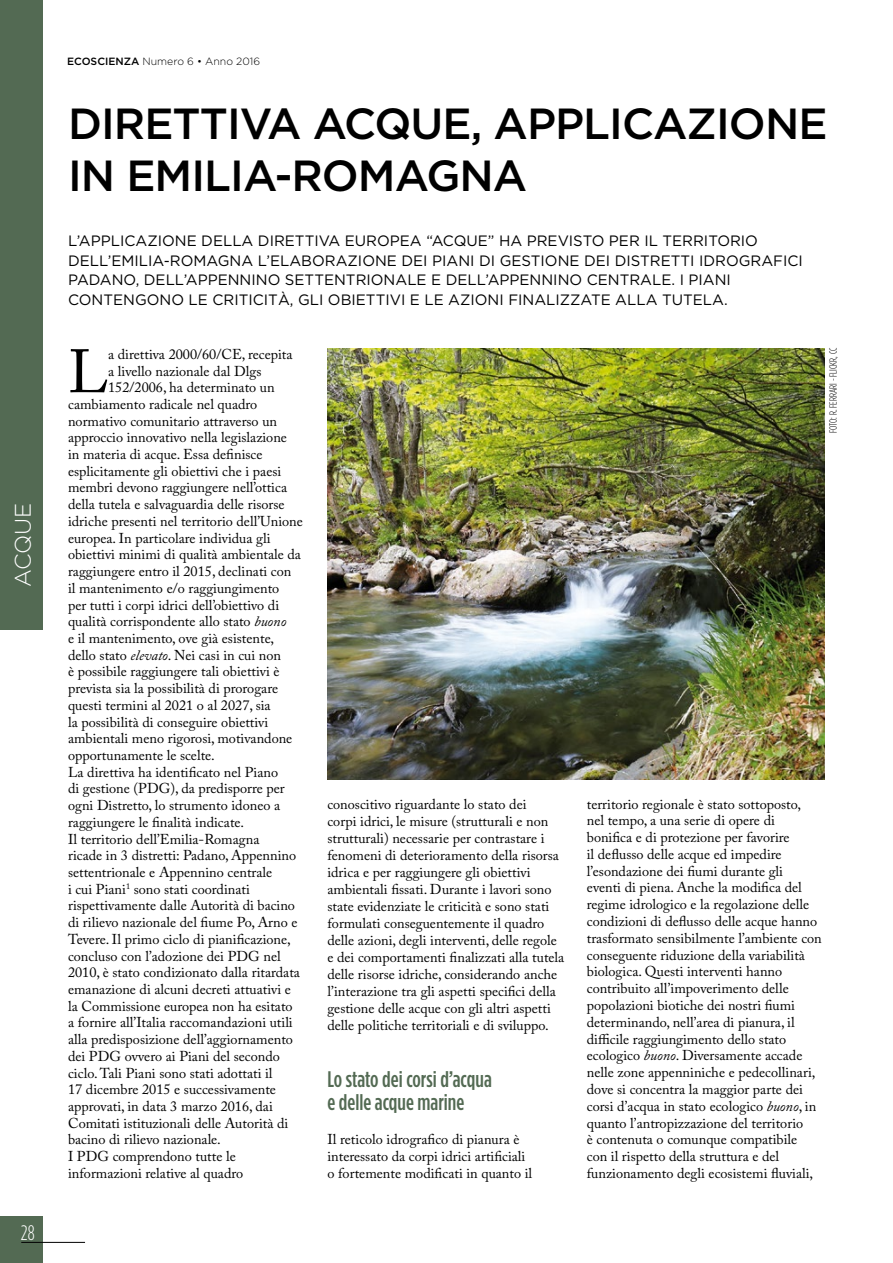
<style>
.page{position:relative;width:893px;height:1263px;background:#fff}
.page>*{position:absolute;margin:0;border:0;box-sizing:border-box;transform-origin:0 0}
.t1{font:60.6px "Adobe Caslon Pro";color:#000}
.t2{font:500 43.5px/52.5px "Gotham HTF";letter-spacing:-.02em;color:#000}
.t3{font:500 condensed 22.5px/23px "Gotham HTF";color:#536a53}
.t4{font:300 22.5px "Gotham HTF";letter-spacing:-.01em;color:#fff}
.t5{font:300 condensed 21px "Gotham HTF";color:#fff}
.t6{font:15px/19.5px "Gotham HTF";color:#000}
.t7{font:14.25px/16.8px "Adobe Caslon Pro";color:#000}
.t8{font:300 10.5px "Gotham HTF";color:#000}
.t9{font:300 condensed 10.5px "Gotham HTF";color:#000}
.s1{font-weight:500}
.s2{font-style:italic}
</style>
<div class="page">
<div style="left:0;top:1216px;width:43px;height:47px;background:#536a53"></div>
<hr style="left:21px;top:1242px;width:64px;height:1px;background:#000">
<div style="left:0;top:0;width:43px;height:629px;background:#536a53"></div>
<img style="left:327px;top:349px;width:498px;height:431px">
<h3 class="t4" style="left:11px;top:587px;width:86px;rotate:-90deg">ACQUE</h3>
<h3 class="t5" style="left:21px;top:1221px;width:15px">28</h3>
<p class="t8" style="left:67px;top:56px;width:194px"><span class="s1">ECOSCIENZA</span> Numero 6 • Anno 2016</p>
<h2 class="t2" style="left:68px;top:96px;width:761px">DIRETTIVA ACQUE, APPLICAZIONE<br>IN EMILIA-ROMAGNA</h2>
<p class="t6" style="left:68px;top:231px;width:736px">L’APPLICAZIONE DELLA DIRETTIVA EUROPEA “ACQUE” HA PREVISTO PER IL TERRITORIO DELL’EMILIA-ROMAGNA L’ELABORAZIONE DEI PIANI DI GESTIONE DEI DISTRETTI IDROGRAFICI PADANO, DELL’APPENNINO SETTENTRIONALE E DELL’APPENNINO CENTRALE. I PIANI CONTENGONO LE CRITICITÀ, GLI OBIETTIVI E LE AZIONI FINALIZZATE ALLA TUTELA.</p>
<h1 class="t1" style="left:68px;top:336px;width:42px">L</h1>
<p class="t7" style="left:108px;top:346px;width:186px">a direttiva 2000/60/CE, recepita</p>
<p class="t7" style="left:108px;top:362px;width:155px">a livello nazionale dal Dlgs</p>
<p class="t7" style="left:108px;top:379px;width:168px">152/2006, ha determinato un</p>
<p class="t7" style="left:68px;top:396px;width:191px">cambiamento radicale nel quadro</p>
<p class="t7" style="left:68px;top:412px;width:211px">normativo comunitario attraverso un</p>
<p class="t7" style="left:68px;top:429px;width:220px">approccio innovativo nella legislazione</p>
<p class="t7" style="left:68px;top:446px;width:196px">in materia di acque. Essa definisce</p>
<p class="t7" style="left:68px;top:462px;width:215px">esplicitamente gli obiettivi che i paesi</p>
<p class="t7" style="left:68px;top:479px;width:221px">membri devono raggiungere nell’ottica</p>
<p class="t7" style="left:68px;top:496px;width:218px">della tutela e salvaguardia delle risorse</p>
<p class="t7" style="left:68px;top:513px;width:236px">idriche presenti nel territorio dell’Unione</p>
<p class="t7" style="left:68px;top:529px;width:204px">europea. In particolare individua gli</p>
<p class="t7" style="left:68px;top:546px;width:235px">obiettivi minimi di qualità ambientale da</p>
<p class="t7" style="left:68px;top:563px;width:225px">raggiungere entro il 2015, declinati con</p>
<p class="t7" style="left:68px;top:579px;width:213px">il mantenimento e/o raggiungimento</p>
<p class="t7" style="left:68px;top:596px;width:213px">per tutti i corpi idrici dell’obiettivo di</p>
<p class="t7" style="left:68px;top:613px;width:220px">qualità corrispondente allo stato <span class="s2">buono</span></p>
<p class="t7" style="left:68px;top:630px;width:208px">e il mantenimento, ove già esistente,</p>
<p class="t7" style="left:68px;top:646px;width:215px">dello stato <span class="s2">elevato</span>. Nei casi in cui non</p>
<p class="t7" style="left:68px;top:663px;width:213px">è possibile raggiungere tali obiettivi è</p>
<p class="t7" style="left:68px;top:680px;width:212px">prevista sia la possibilità di prorogare</p>
<p class="t7" style="left:68px;top:696px;width:204px">questi termini al 2021 o al 2027, sia</p>
<p class="t7" style="left:68px;top:713px;width:202px">la possibilità di conseguire obiettivi</p>
<p class="t7" style="left:68px;top:730px;width:226px">ambientali meno rigorosi, motivandone</p>
<p class="t7" style="left:68px;top:747px;width:148px">opportunamente le scelte.</p>
<p class="t7" style="left:68px;top:763px;width:212px">La direttiva ha identificato nel Piano</p>
<p class="t7" style="left:68px;top:780px;width:218px">di gestione (PDG), da predisporre per</p>
<p class="t7" style="left:68px;top:797px;width:214px">ogni Distretto, lo strumento idoneo a</p>
<p class="t7" style="left:68px;top:813px;width:178px">raggiungere le finalità indicate.</p>
<p class="t7" style="left:68px;top:830px;width:193px">Il territorio dell’Emilia-Romagna</p>
<p class="t7" style="left:68px;top:847px;width:230px">ricade in 3 distretti: Padano, Appennino</p>
<p class="t7" style="left:68px;top:864px;width:206px">settentrionale e Appennino centrale</p>
<p class="t7" style="left:68px;top:880px;width:183px">i cui Piani<sup>1</sup> sono stati coordinati</p>
<p class="t7" style="left:68px;top:897px;width:229px">rispettivamente dalle Autorità di bacino</p>
<p class="t7" style="left:68px;top:914px;width:231px">di rilievo nazionale del fiume Po, Arno e</p>
<p class="t7" style="left:68px;top:930px;width:224px">Tevere. Il primo ciclo di pianificazione,</p>
<p class="t7" style="left:68px;top:947px;width:214px">concluso con l’adozione dei PDG nel</p>
<p class="t7" style="left:68px;top:964px;width:233px">2010, è stato condizionato dalla ritardata</p>
<p class="t7" style="left:68px;top:981px;width:224px">emanazione di alcuni decreti attuativi e</p>
<p class="t7" style="left:68px;top:997px;width:226px">la Commissione europea non ha esitato</p>
<p class="t7" style="left:68px;top:1014px;width:226px">a fornire all’Italia raccomandazioni utili</p>
<p class="t7" style="left:68px;top:1031px;width:227px">alla predisposizione dell’aggiornamento</p>
<p class="t7" style="left:68px;top:1047px;width:213px">dei PDG ovvero ai Piani del secondo</p>
<p class="t7" style="left:68px;top:1064px;width:206px">ciclo. Tali Piani sono stati adottati il</p>
<p class="t7" style="left:68px;top:1081px;width:209px">17 dicembre 2015 e successivamente</p>
<p class="t7" style="left:68px;top:1098px;width:206px">approvati, in data 3 marzo 2016, dai</p>
<p class="t7" style="left:68px;top:1114px;width:222px">Comitati istituzionali delle Autorità di</p>
<p class="t7" style="left:68px;top:1131px;width:154px">bacino di rilievo nazionale.</p>
<p class="t7" style="left:68px;top:1148px;width:169px">I PDG comprendono tutte le</p>
<p class="t7" style="left:68px;top:1164px;width:177px">informazioni relative al quadro</p>
<p class="t9" style="left:828px;top:433px;width:87px;rotate:-90deg">FOTO: R. FERRARI - FLICKR, CC</p>
<p class="t7" style="left:327px;top:795px;width:238px">conoscitivo riguardante lo stato dei<br>corpi idrici, le misure (strutturali e non strutturali) necessarie per contrastare i fenomeni di deterioramento della risorsa idrica e per raggiungere gli obiettivi ambientali fissati. Durante i lavori sono state evidenziate le criticità e sono stati formulati conseguentemente il quadro delle azioni, degli interventi, delle regole e dei comportamenti finalizzati alla tutela delle risorse idriche, considerando anche l’interazione tra gli aspetti specifici della gestione delle acque con gli altri aspetti delle politiche territoriali e di sviluppo.</p>
<h3 class="t3" style="left:327px;top:1067px;width:166px">Lo stato dei corsi d’acqua e delle acque marine</h3>
<p class="t7" style="left:327px;top:1130px;width:206px">Il reticolo idrografico di pianura è interessato da corpi idrici artificiali o fortemente modificati in quanto il</p>
<p class="t7" style="left:587px;top:795px;width:236px">territorio regionale è stato sottoposto, nel tempo, a una serie di opere di bonifica e di protezione per favorire<br>il deflusso delle acque ed impedire l’esondazione dei fiumi durante gli<br>eventi di piena. Anche la modifica del regime idrologico e la regolazione delle condizioni di deflusso delle acque hanno trasformato sensibilmente l’ambiente con conseguente riduzione della variabilità biologica. Questi interventi hanno contribuito all’impoverimento delle popolazioni biotiche dei nostri fiumi determinando, nell’area di pianura, il difficile raggiungimento dello stato ecologico <span class="s2">buono</span>. Diversamente accade nelle zone appenniniche e pedecollinari, dove si concentra la maggior parte dei corsi d’acqua in stato ecologico <span class="s2">buono</span>, in quanto l’antropizzazione del territorio<br>è contenuta o comunque compatibile<br>con il rispetto della struttura e del funzionamento degli ecosistemi fluviali,</p>
</div>
